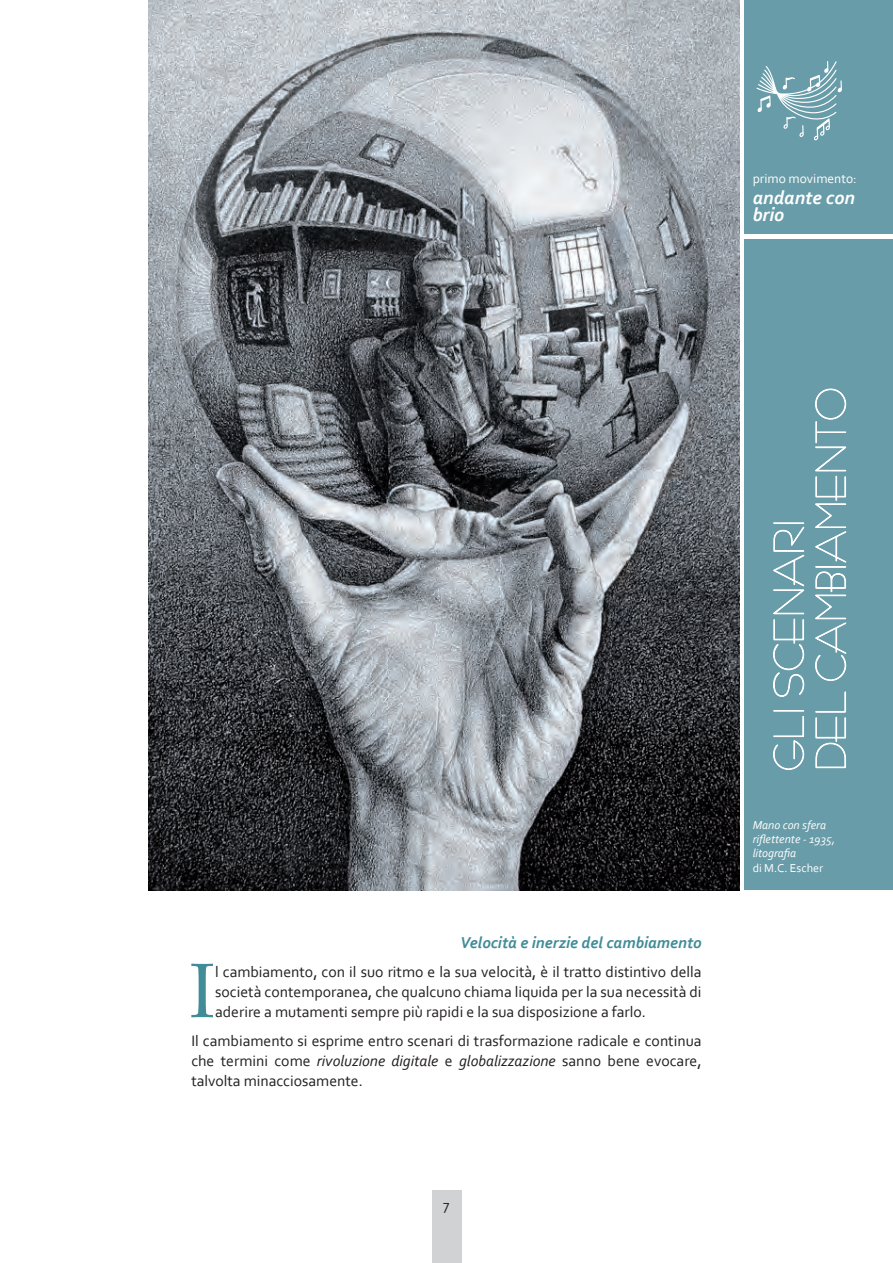
<style>
.page{position:relative;width:893px;height:1263px;background:#fff}
.page>*{position:absolute;margin:0;border:0;box-sizing:border-box;transform-origin:0 0}
.t1{font:77.25px "Book Antiqua";color:#418c97}
.t2{font:italic 700 19.5px/16.5px "Corbel";color:#fff}
.t3{font:italic 700 16.5px "Corbel";color:#418c97}
.t4{font:15.75px/20.2px "Corbel";color:#231f20;text-align:justify}
.t5{font:15px "Corbel";color:#231f20}
.t6{font:13.5px "Corbel";color:#fff}
.t7{font:italic 12px/14.4px "Corbel";color:#fff}
.t8{font:12px "Corbel";color:#fff}
.s1{font-style:italic}
</style>
<div class="page">
<div style="left:432px;top:1191px;width:29px;height:72px;background:#d1d2d4"></div>
<div style="left:744px;top:0;width:149px;height:234px;background:#689ca8"></div>
<img style="left:149px;top:0;width:591px;height:890px">
<div style="left:744px;top:240px;width:149px;height:650px;background:#689ca8"></div>
<svg style="left:773px;top:710px;width:31px;height:60px"></svg>
<svg style="left:773px;top:522px;width:32px;height:175px"></svg>
<svg style="left:815px;top:691px;width:31px;height:78px"></svg>
<svg style="left:815px;top:388px;width:32px;height:293px"></svg>
<svg style="left:756px;top:61px;width:86px;height:79px"></svg>
<p class="t6" style="left:753px;top:171px;width:106px">primo movimento:</p>
<p class="t2" style="left:753px;top:189px;width:104px">andante con brio</p>
<p class="t3" style="left:460px;top:932px;width:243px">Velocità e inerzie del cambiamento</p>
<h1 class="t1" style="left:189px;top:937px;width:28px">I</h1>
<p class="t4" style="left:215px;top:961px;width:488px">l cambiamento, con il suo ritmo e la sua velocità, è il tratto distintivo della società contemporanea, che qualcuno chiama liquida per la sua necessità di aderire a mutamenti sempre più rapidi e la sua disposizione a farlo.</p>
<p class="t4" style="left:191px;top:1030px;width:512px">Il cambiamento si esprime entro scenari di trasformazione radicale e continua che termini come <span class="s1">rivoluzione digitale</span> e <span class="s1">globalizzazione</span> sanno bene evocare, talvolta minacciosamente.</p>
<p class="t5" style="left:443px;top:1196px;width:8px">7</p>
<p class="t7" style="left:753px;top:817px;width:84px">Mano con sfera riflettente - 1935, litografia</p>
<p class="t8" style="left:753px;top:860px;width:72px">di M.C. Escher</p>
</div>
